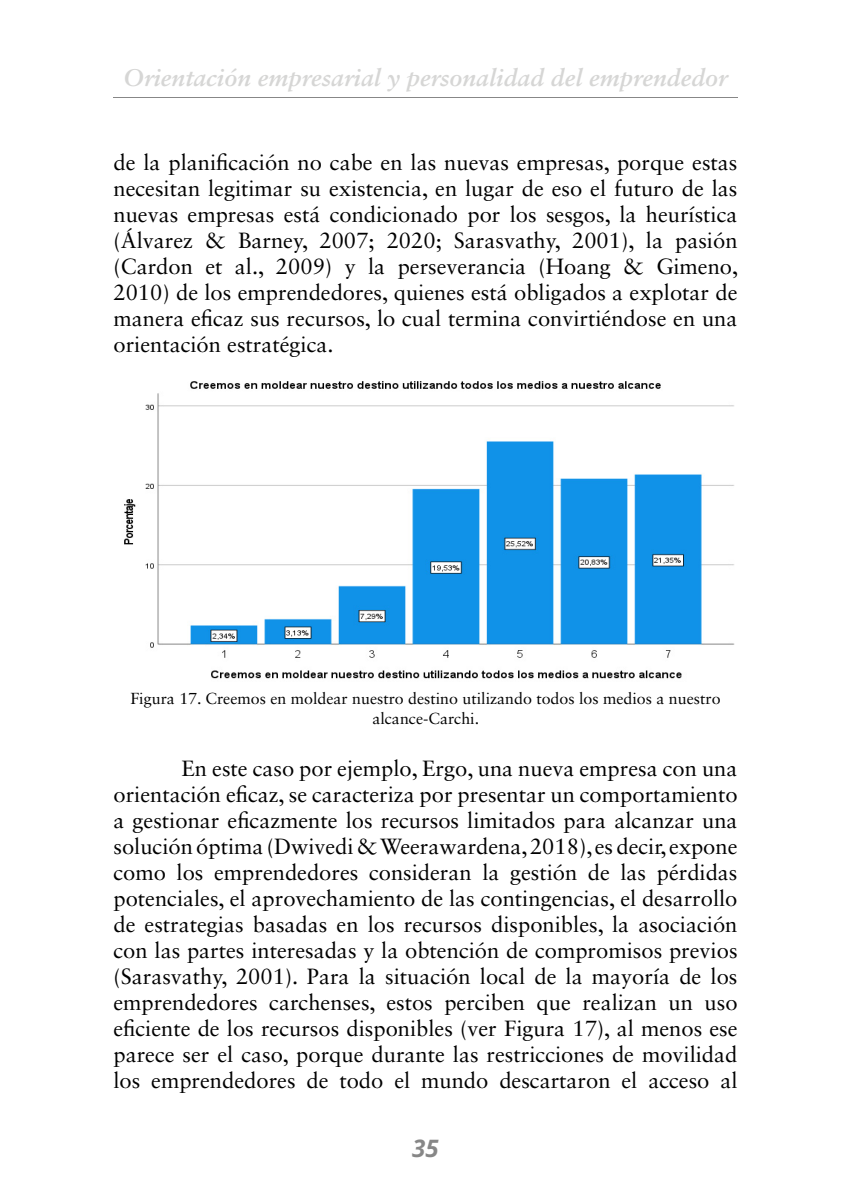
<style>
.page{position:relative;width:851px;height:1191px;background:#fff}
.page>*{position:absolute;margin:0;border:0;box-sizing:border-box;transform-origin:0 0}
.t1{font:italic 700 24px "Sabon LT Std";color:#d6d6d5}
.t2{font:italic 700 24px "Open Sans";color:#878787}
.t3{font:22px/26px "Sabon LT Std";color:#000;text-align:justify}
.t4{font:16px/20px "Sabon LT Std";color:#000;text-align:center}
</style>
<div class="page">
<hr style="left:113px;top:97px;width:624px;height:1px;background:#878787">
<img style="left:124px;top:381px;width:611px;height:298px">
<p class="t1" style="left:123px;top:63px;width:605px">Orientación empresarial y personalidad del emprendedor</p>
<p class="t3" style="left:113px;top:149px;width:626px">de la planificación no cabe en las nuevas empresas, porque estas necesitan legitimar su existencia, en lugar de eso el futuro de las nuevas empresas está condicionado por los sesgos, la heurística (Álvarez &amp; Barney, 2007; 2020; Sarasvathy, 2001), la pasión (Cardon et al., 2009) y la perseverancia (Hoang &amp; Gimeno, 2010) de los emprendedores, quienes está obligados a explotar de manera eficaz sus recursos, lo cual termina convirtiéndose en una orientación estratégica.</p>
<p class="t4" style="left:130px;top:688px;width:591px">Figura 17. Creemos en moldear nuestro destino utilizando todos los medios a nuestro alcance-Carchi.</p>
<p class="t3" style="left:113px;top:755px;width:625px;text-indent:68px">En este caso por ejemplo, Ergo, una nueva empresa con una orientación eficaz, se caracteriza por presentar un comportamiento a gestionar eficazmente los recursos limitados para alcanzar una solución óptima (Dwivedi &amp; Weerawardena, 2018), es decir, expone como los emprendedores consideran la gestión de las pérdidas potenciales, el aprovechamiento de las contingencias, el desarrollo de estrategias basadas en los recursos disponibles, la asociación con las partes interesadas y la obtención de compromisos previos (Sarasvathy, 2001). Para la situación local de la mayoría de los emprendedores carchenses, estos perciben que realizan un uso eficiente de los recursos disponibles (ver Figura 17), al menos ese parece ser el caso, porque durante las restricciones de movilidad los emprendedores de todo el mundo descartaron el acceso al</p>
<p class="t2" style="left:412px;top:1131px;width:28px">35</p>
</div>
